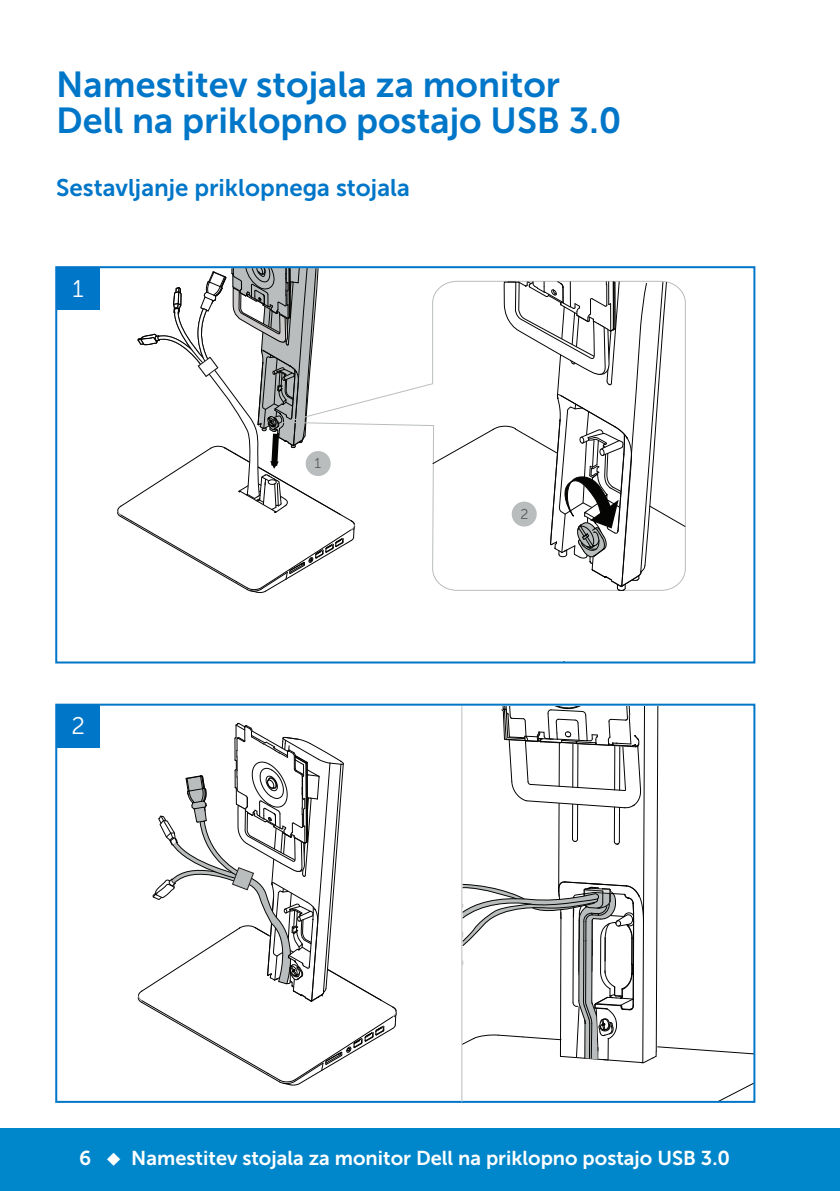
<style>
.page{position:relative;width:840px;height:1191px;background:#fff}
.page>*{position:absolute;margin:0;border:0;box-sizing:border-box;transform-origin:0 0}
.t1{font:36px/36px "Museo Sans For Dell 700";color:#0076c8}
.t2{font:24px "Museo Sans For Dell 700";color:#0076c8}
.t3{font:24px "Museo Sans For Dell 300";color:#fff}
.t4{font:20px "Museo Sans For Dell 700";color:#fff}
.t5{font:14.2px "Museo Sans For Dell 300";color:#5a5b5c}
</style>
<div class="page">
<div style="left:56px;top:705px;width:44px;height:43px;background:#0076c8"></div>
<svg style="left:137px;top:722px;width:260px;height:363px"></svg>
<svg style="left:461px;top:706px;width:293px;height:395px"></svg>
<svg style="left:355px;top:298px;width:331px;height:293px"></svg>
<svg style="left:117px;top:269px;width:238px;height:324px"></svg>
<svg style="left:431px;top:280px;width:254px;height:310px"></svg>
<div style="left:56px;top:267px;width:44px;height:43px;background:#0076c8"></div>
<div style="left:55px;top:266px;width:700px;height:397px;border:2px solid #0076c8"></div>
<div style="left:0;top:1128px;width:839px;height:63px;background:#0087cb"></div>
<h1 class="t1" style="left:56px;top:66px;width:566px">Namestitev stojala za monitor<br>Dell na priklopno postajo USB 3.0</h1>
<p class="t2" style="left:56px;top:174px;width:355px">Sestavljanje priklopnega stojala</p>
<p class="t3" style="left:73px;top:275px;width:13px">1</p>
<p class="t3" style="left:71px;top:713px;width:15px">2</p>
<p class="t5" style="left:314px;top:456px;width:8px">1</p>
<p class="t5" style="left:520px;top:506px;width:10px">2</p>
<p class="t4" style="left:79px;top:1146px;width:652px">6 ◆ Namestitev stojala za monitor Dell na priklopno postajo USB 3.0</p>
</div>
